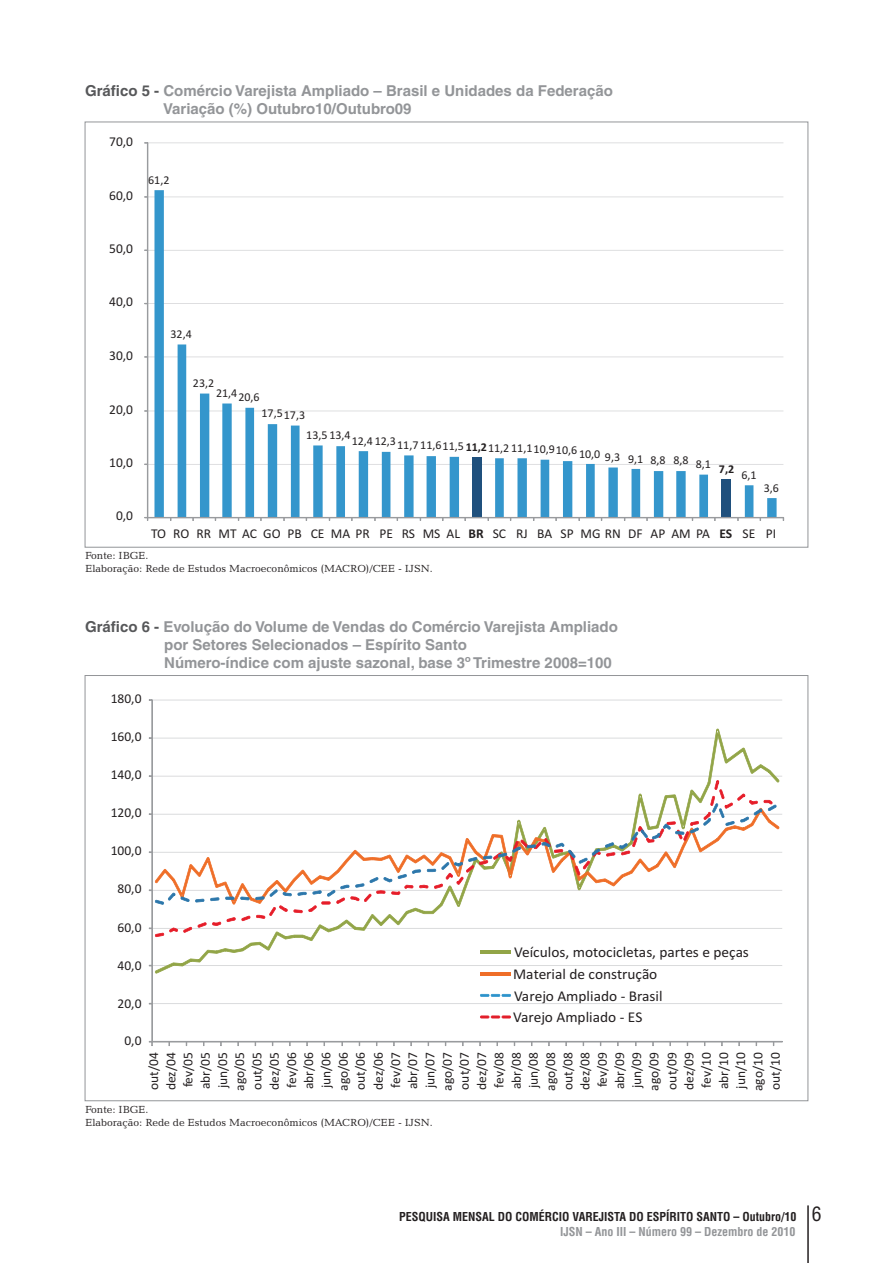
<style>
.page{position:relative;width:893px;height:1263px;background:#fff}
.page>*{position:absolute;margin:0;border:0;box-sizing:border-box;transform-origin:0 0}
.t1{font:700 15px/17.9px "Helvetica LT";color:#939598}
.t2{font:15px "Calibri";color:#231f20}
.t3{font:13.5px/17.2px "Calibri";color:#231f20;text-align:justify}
.t4{font:12px "Calibri";color:#231f20}
.t5{font:700 condensed 12px "Helvetica LT";color:#231f20}
.t6{font:700 condensed 12px "Helvetica LT";color:#939598}
.t7{font:10.5px/12.6px "Candida BT";color:#231f20}
.s1{color:#57585a}
.s2{font-weight:700}
.s3{font-weight:400;font-size:19.5px}
</style>
<div class="page">
<hr style="left:808px;top:1205px;width:1px;height:58px;background:#231f20">
<svg style="left:144px;top:142px;width:640px;height:379px"></svg>
<svg style="left:149px;top:699px;width:634px;height:347px"></svg>
<svg style="left:155px;top:729px;width:624px;height:244px"></svg>
<svg style="left:155px;top:780px;width:617px;height:157px"></svg>
<svg style="left:155px;top:803px;width:621px;height:102px"></svg>
<p class="t1" style="left:163px;top:83px;width:451px;text-indent:-78px"><span class="s1">Gráfico 5 -</span> Comércio Varejista Ampliado – Brasil e Unidades da Federação<br>Variação (%) Outubro10/Outubro09</p>
<p class="t3" style="left:109px;top:134px;width:25px">70,0</p>
<p class="t3" style="left:109px;top:188px;width:25px">60,0</p>
<p class="t4" style="left:148px;top:175px;width:23px">61,2</p>
<p class="t3" style="left:109px;top:241px;width:25px">50,0</p>
<p class="t3" style="left:109px;top:294px;width:25px">40,0</p>
<p class="t3" style="left:109px;top:348px;width:25px">30,0</p>
<p class="t3" style="left:109px;top:402px;width:25px">20,0</p>
<p class="t3" style="left:109px;top:455px;width:25px">10,0</p>
<p class="t3" style="left:116px;top:508px;width:19px">0,0</p>
<p class="t4" style="left:171px;top:329px;width:23px">32,4</p>
<p class="t4" style="left:193px;top:378px;width:23px">23,2</p>
<p class="t4" style="left:216px;top:390px;width:45px">21,420,6</p>
<p class="t4" style="left:261px;top:409px;width:45px">17,517,3</p>
<p class="t4" style="left:306px;top:430px;width:46px">13,5 13,4</p>
<p class="t4" style="left:352px;top:443px;width:384px">12,4 12,311,7 11,611,5 <span class="s2">11,2</span>11,2 11,110,910,6 10,0 9,3 9,1 8,8 8,8 8,1 <span class="s2">7,2</span></p>
<p class="t4" style="left:741px;top:469px;width:17px">6,1</p>
<p class="t4" style="left:764px;top:483px;width:17px">3,6</p>
<p class="t3" style="left:151px;top:526px;width:627px">TO RO RR MT AC GO PB CE MA PR PE RS MS AL <span class="s2">BR</span> SC RJ BA SP MG RN DF AP AM PA <span class="s2">ES</span> SE PI</p>
<p class="t7" style="left:85px;top:550px;width:349px">Fonte: IBGE.<br>Elaboração: Rede de Estudos Macroeconômicos (MACRO)/CEE - IJSN.</p>
<p class="t1" style="left:164px;top:619px;width:455px;text-indent:-79px"><span class="s1">Gráfico 6 -</span> Evolução do Volume de Vendas do Comércio Varejista Ampliado por Setores Selecionados – Espírito Santo<br>Número-índice com ajuste sazonal, base 3º Trimestre 2008=100</p>
<p class="t3" style="left:111px;top:691px;width:32px">180,0</p>
<p class="t3" style="left:111px;top:729px;width:32px">160,0</p>
<p class="t3" style="left:111px;top:767px;width:32px">140,0</p>
<p class="t3" style="left:111px;top:805px;width:32px">120,0</p>
<p class="t3" style="left:111px;top:843px;width:32px">100,0</p>
<p class="t3" style="left:118px;top:881px;width:25px">80,0</p>
<p class="t3" style="left:118px;top:919px;width:25px">60,0</p>
<p class="t3" style="left:118px;top:957px;width:25px">40,0</p>
<p class="t3" style="left:118px;top:995px;width:25px">20,0</p>
<p class="t3" style="left:124px;top:1033px;width:19px">0,0</p>
<p class="t2" style="left:514px;top:946px;width:236px">Veículos, motocicletas, partes e peças</p>
<p class="t2" style="left:513px;top:967px;width:146px">Material de construção</p>
<p class="t2" style="left:514px;top:989px;width:150px">Varejo Ampliado - Brasil</p>
<p class="t2" style="left:513px;top:1011px;width:131px">Varejo Ampliado - ES</p>
<p class="t3" style="left:146px;top:1091px;width:41px;rotate:-90deg">out/04 dez/04 fev/05 abr/05 jun/05 ago/05 out/05 dez/05 fev/06 abr/06 jun/06 ago/06 out/06 dez/06 fev/07 abr/07 jun/07 ago/07 out/07 dez/07 fev/08 abr/08 jun/08 ago/08 out/08 dez/08 fev/09 abr/09 jun/09 ago/09 out/09 dez/09 fev/10 abr/10 jun/10 ago/10 out/10</p>
<p class="t7" style="left:85px;top:1104px;width:349px">Fonte: IBGE.<br>Elaboração: Rede de Estudos Macroeconômicos (MACRO)/CEE - IJSN.</p>
<p class="t5" style="left:399px;top:1211px;width:424px">PESQUISA MENSAL DO COMÉRCIO VAREJISTA DO ESPÍRITO SANTO – Outubro/10 <span class="s3">6</span></p>
<p class="t6" style="left:560px;top:1227px;width:237px">IJSN – Ano III – Número 99 – Dezembro de 2010</p>
</div>
